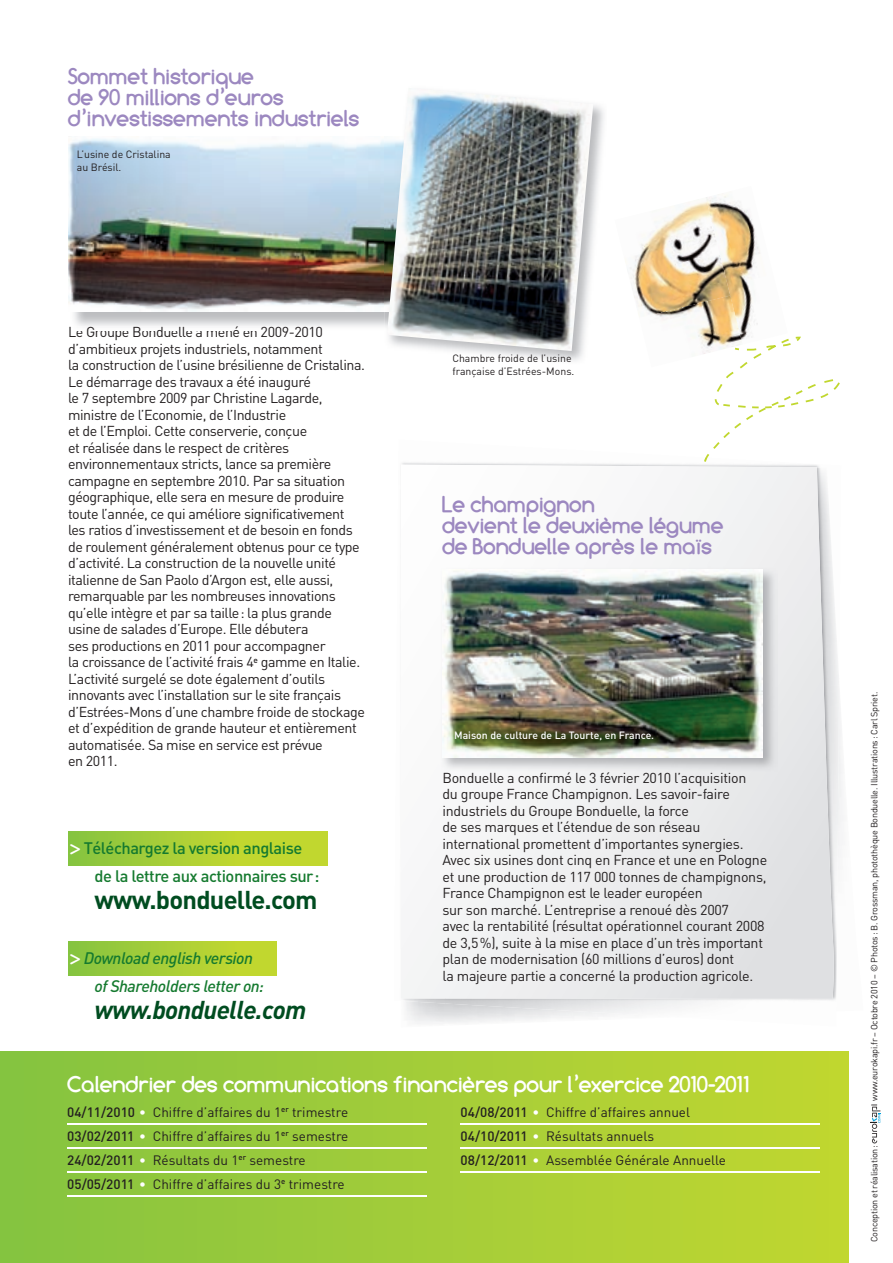
<style>
.page{position:relative;width:893px;height:1263px;background:#fff}
.page>*{position:absolute;margin:0;border:0;box-sizing:border-box;transform-origin:0 0}
.t1{font:700 25.5px "DIN";letter-spacing:-.03em;color:#004c20}
.t2{font:italic 700 25.5px "DIN";letter-spacing:-.03em;color:#004c20}
.t3{font:700 22.5px/21px "Comfortaa";color:#9c88c0}
.t4{font:700 22.5px "Comfortaa";color:#fff}
.t5{font:500 16.5px "DIN";letter-spacing:-.03em;color:#157a2f}
.t6{font:italic 500 16.5px "DIN";letter-spacing:-.03em;color:#157a2f}
.t7{font:14.25px/16.5px "DIN";letter-spacing:-.03em;color:#231f20}
.t8{font:13.5px/24px "DIN";color:#231f20}
.t9{font:10.5px/12.6px "DIN";color:#231f20}
.t10{font:500 10.5px "DIN";color:#fff}
.t11{font:9px "DIN";letter-spacing:-.025em;color:#231f20}
.s1{font-family:"Arista 2.0 Alternate";font-weight:300;font-size:31.5px;color:#fff}
.s2{font-family:"Arista 2.0 Alternate";font-weight:300;font-style:normal;font-size:31.5px;color:#fff}
.s3{font-weight:500}
.s4{font-weight:500;color:#fff}
</style>
<div class="page">
<img style="left:625px;top:201px;width:81px;height:106px">
<img style="left:706px;top:195px;width:54px;height:142px">
<img style="left:639px;top:295px;width:103px;height:59px">
<svg style="left:704px;top:337px;width:136px;height:128px"></svg>
<img style="left:788px;top:623px;width:51px;height:377px">
<svg style="left:401px;top:465px;width:434px;height:534px"></svg>
<img style="left:440px;top:567px;width:337px;height:204px">
<img style="left:442px;top:570px;width:321px;height:187px">
<svg style="left:870px;top:1104px;width:10px;height:39px"></svg>
<div style="left:68px;top:831px;width:259px;height:34px;background:linear-gradient(to right,#8cc53f,#cfdb2b)"></div>
<div style="left:68px;top:941px;width:208px;height:34px;background:linear-gradient(to right,#87c440,#cada2d)"></div>
<div style="left:0;top:1051px;width:849px;height:212px;background:linear-gradient(to right,#85c341,#c2d730)"></div>
<hr style="left:67px;top:1123px;width:360px;height:1px;background:#fff">
<hr style="left:67px;top:1147px;width:360px;height:1px;background:#fff">
<hr style="left:67px;top:1171px;width:360px;height:1px;background:#fff">
<hr style="left:67px;top:1195px;width:360px;height:1px;background:#fff">
<hr style="left:461px;top:1123px;width:359px;height:1px;background:#fff">
<hr style="left:461px;top:1147px;width:359px;height:1px;background:#fff">
<hr style="left:461px;top:1171px;width:359px;height:1px;background:#fff">
<img style="left:68px;top:138px;width:316px;height:173px">
<img style="left:384px;top:138px;width:3px;height:192px">
<img style="left:387px;top:88px;width:206px;height:263px">
<h2 class="t3" style="left:68px;top:66px;width:293px">Sommet historique<br>de 90 millions d’euros d’investissements industriels</h2>
<p class="t9" style="left:77px;top:149px;width:95px">L’usine de Cristalina au Brésil.</p>
<p class="t7" style="left:68px;top:325px;width:29px">L G</p>
<p class="t7" style="left:132px;top:325px;width:55px">Bdll</p>
<p class="t7" style="left:233px;top:325px;width:9px">é</p>
<p class="t7" style="left:76px;top:325px;width:249px">e roupe on ue e a men en 2009 2010</p>
<p class="t7" style="left:68px;top:325px;width:299px;text-indent:221px">- d’ambitieux projets industriels, notamment<br>la construction de l’usine brésilienne de Cristalina.<br>Le démarrage des travaux a été inauguré<br>le 7 septembre 2009 par Christine Lagarde, ministre de l’Economie, de l’Industrie<br>et de l’Emploi. Cette conserverie, conçue<br>et réalisée dans le respect de critères environnementaux stricts, lance sa première campagne en septembre 2010. Par sa situation géographique, elle sera en mesure de produire toute l’année, ce qui améliore significativement les ratios d’investissement et de besoin en fonds de roulement généralement obtenus pour ce type d’activité. La construction de la nouvelle unité italienne de San Paolo d’Argon est, elle aussi, remarquable par les nombreuses innovations qu’elle intègre et par sa taille : la plus grande usine de salades d’Europe. Elle débutera<br>ses productions en 2011 pour accompagner<br>la croissance de l’activité frais 4<sup>e</sup> gamme en Italie.<br>L’activité surgelé se dote également d’outils innovants avec l’installation sur le site français d’Estrées-Mons d’une chambre froide de stockage et d’expédition de grande hauteur et entièrement automatisée. Sa mise en service est prévue<br>en 2011.</p>
<p class="t5" style="left:70px;top:842px;width:234px"><span class="s1">&gt;</span> Téléchargez la version anglaise</p>
<p class="t5" style="left:95px;top:870px;width:226px">de la lettre aux actionnaires sur :</p>
<h1 class="t1" style="left:95px;top:890px;width:224px">www.bonduelle.com</h1>
<p class="t6" style="left:70px;top:952px;width:185px"><span class="s2">&gt;</span> Download english version</p>
<p class="t6" style="left:95px;top:980px;width:171px">of Shareholders letter on:</p>
<h1 class="t2" style="left:95px;top:1000px;width:213px">www.bonduelle.com</h1>
<p class="t9" style="left:452px;top:353px;width:123px">Chambre froide de l’usine française d’Estrées-Mons.</p>
<h2 class="t3" style="left:442px;top:494px;width:283px">Le champignon<br>devient le deuxième légume de Bonduelle après le maïs</h2>
<p class="t10" style="left:454px;top:731px;width:202px">Maison de culture de La Tourte, en France.</p>
<p class="t7" style="left:442px;top:771px;width:326px">Bonduelle a confirmé le 3 février 2010 l’acquisition<br>du groupe France Champignon. Les savoir-faire industriels du Groupe Bonduelle, la force<br>de ses marques et l’étendue de son réseau international promettent d’importantes synergies.<br>Avec six usines dont cinq en France et une en Pologne et une production de 117 000 tonnes de champignons, France Champignon est le leader européen<br>sur son marché. L’entreprise a renoué dès 2007<br>avec la rentabilité (résultat opérationnel courant 2008 de 3,5 %), suite à la mise en place d’un très important plan de modernisation (60 millions d’euros) dont<br>la majeure partie a concerné la production agricole.</p>
<h2 class="t4" style="left:68px;top:1071px;width:684px">Calendrier des communications financières pour l’exercice 2010-2011</h2>
<p class="t8" style="left:67px;top:1101px;width:283px"><span class="s3">04/11/2010</span> <span class="s4">•</span> Chiffre d’affaires du 1<sup>er</sup> trimestre <span class="s3">03/02/2011</span> <span class="s4">•</span> Chiffre d’affaires du 1<sup>er</sup> semestre <span class="s3">24/02/2011</span> <span class="s4">•</span> Résultats du 1<sup>er</sup> semestre <span class="s3">05/05/2011</span> <span class="s4">•</span> Chiffre d’affaires du 3<sup>e</sup> trimestre</p>
<p class="t8" style="left:461px;top:1101px;width:267px"><span class="s3">04/08/2011</span> <span class="s4">•</span> Chiffre d’affaires annuel<br><span class="s3">04/10/2011</span> <span class="s4">•</span> Résultats annuels<br><span class="s3">08/12/2011</span> <span class="s4">•</span> Assemblée Générale Annuelle</p>
<p class="t11" style="left:871px;top:1101px;width:410px;rotate:-90deg">www.eurokapi.fr – Octobre 2010 – © Photos : B. Grossman, photothèque Bonduelle. Illustrations : Carl Spriet.</p>
<p class="t11" style="left:871px;top:1242px;width:99px;rotate:-90deg">Conception et réalisation :</p>
</div>
